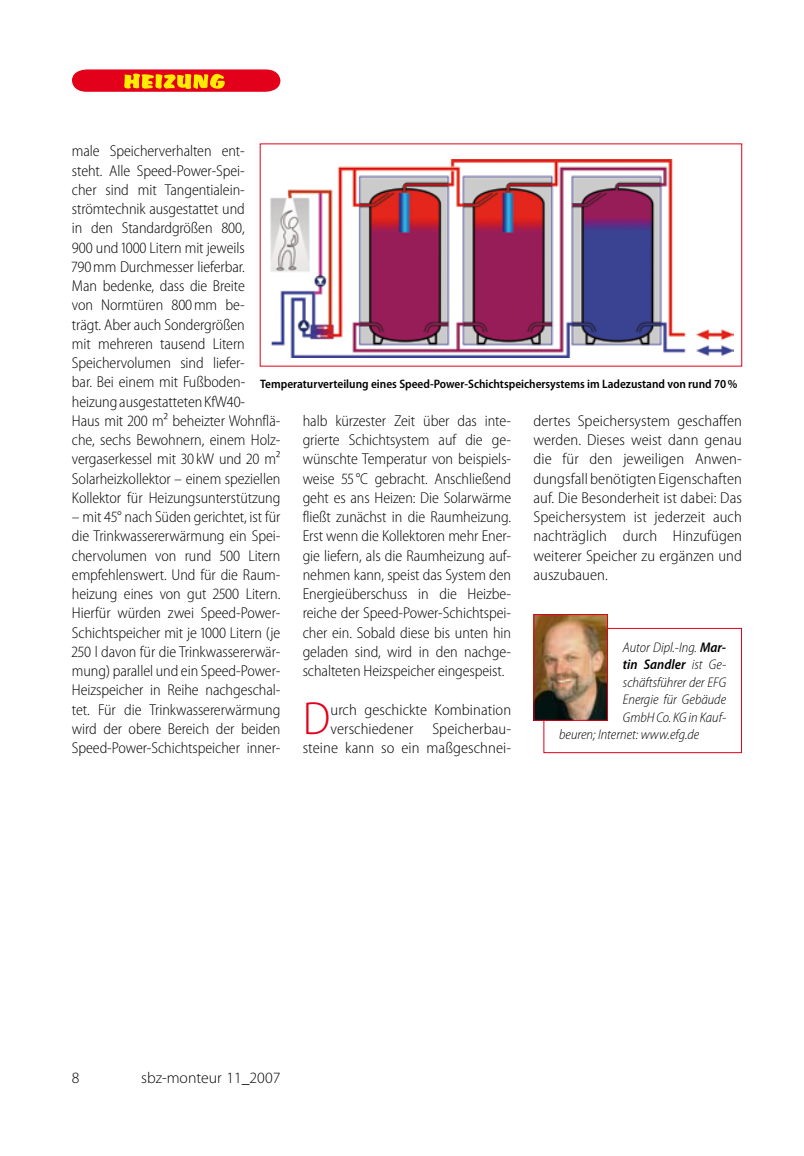
<style>
.page{position:relative;width:804px;height:1156px;background:#fff}
.page>*{position:absolute;margin:0;border:0;box-sizing:border-box;transform-origin:0 0}
.t1{font:300 semi-condensed 46.73px "Myriad Pro";color:#e2001a}
.t2{font:300 semi-condensed 15.75px/19.2px "Myriad Pro";letter-spacing:-.005em;color:#000;text-align:justify}
.t3{font:300 15.75px "Myriad Pro";color:#000}
.t4{font:italic 300 semi-condensed 14px "Myriad Pro";color:#000}
.t5{font:italic 600 semi-condensed 14px "Myriad Pro";color:#000}
.t6{font:600 semi-condensed 12.25px "Myriad Pro";color:#000}
.s1{font-weight:600}
.s2{font-weight:300}
</style>
<div class="page">
<img style="left:270px;top:160px;width:463px;height:198px">
<svg style="left:72px;top:69px;width:208px;height:23px;background:#e93f21"></svg>
<div style="left:543px;top:628px;width:199px;height:125px;border:1px solid #e2001a"></div>
<img style="left:535px;top:616px;width:71px;height:103px">
<div style="left:533px;top:614px;width:75px;height:107px;border:1px solid #e2001a"></div>
<p class="t2" style="left:72px;top:142px;width:210px;text-align:left">male Speicherverhalten ent-<br>steht. Alle Speed-Power-Spei-<br>cher sind mit Tangentialein&shy;strömtechnik ausgestattet und<br>in den Standardgrößen 800,<br>900 und 1000 Litern mit jeweils<br>790mm Durchmesser lieferbar.<br>Man bedenke, dass die Breite<br>von Normtüren 800mm be-<br>trägt. Aber auch Sondergrößen<br>mit mehreren tausend Litern<br>Speichervolumen sind liefer-<br>bar. Bei einem mit Fußboden&shy;heizung ausgestatteten KfW40-<br>Haus mit 200 m² beheizter Wohnflä&shy;che, sechs Bewohnern, einem Holz&shy;vergaserkessel mit 30 kW und 20 m²<br>Solarheizkollektor – einem speziellen<br>Kollektor für Heizungsunterstützung</p>
<p class="t2" style="left:72px;top:507px;width:210px">– mit 45° nach Süden gerichtet, ist für die Trinkwassererwärmung ein Spei&shy;chervolumen von rund 500 Litern empfehlenswert. Und für die Raum&shy;heizung eines von gut 2500 Litern.<br>Hierfür würden zwei Speed-Power-Schichtspeicher mit je 1000 Litern (je 250 l davon für die Trinkwassererwär&shy;mung) parallel und ein Speed-Power-Heizspeicher in Reihe nachgeschal&shy;tet. Für die Trinkwassererwärmung wird der obere Bereich der beiden Speed-Power-Schichtspeicher inner-</p>
<p class="t6" style="left:260px;top:377px;width:479px">Temperaturverteilung eines Speed-Power-Schichtspeichersystems im Ladezustand von rund 70%</p>
<p class="t2" style="left:533px;top:411px;width:210px">dertes Speichersystem geschaffen werden. Dieses weist dann genau die für den jeweiligen Anwen&shy;dungsfall benötigten Eigenschaften auf. Die Besonderheit ist dabei: Das Speichersystem ist jederzeit auch nachträglich durch Hinzufügen weiterer Speicher zu ergänzen und auszubauen.</p>
<p class="t2" style="left:303px;top:411px;width:210px">halb kürzester Zeit über das inte&shy;grierte Schichtsystem auf die ge&shy;wünschte Temperatur von beispiels&shy;weise 55 °C gebracht. Anschließend geht es ans Heizen: Die Solarwärme fließt zunächst in die Raumheizung.<br>Erst wenn die Kollektoren mehr Ener&shy;gie liefern, als die Raumheizung auf&shy;nehmen kann, speist das System den Energieüberschuss in die Heizbe&shy;reiche der Speed-Power-Schichtspei&shy;cher ein. Sobald diese bis unten hin geladen sind, wird in den nachge&shy;schalteten Heizspeicher eingespeist.</p>
<h1 class="t1" style="left:303px;top:693px;width:29px">D</h1>
<p class="t4" style="left:623px;top:640px;width:105px">Autor Dipl.-Ing. <span class="s1">Mar-</span></p>
<p class="t5" style="left:623px;top:657px;width:105px">tin Sandler <span class="s2">ist Ge-</span></p>
<p class="t4" style="left:623px;top:675px;width:105px">schäftsführer der EFG</p>
<p class="t4" style="left:623px;top:692px;width:105px">Energie für Gebäude</p>
<p class="t4" style="left:623px;top:710px;width:105px">GmbH Co. KG in Kauf-</p>
<p class="t4" style="left:559px;top:727px;width:142px">beuren; Internet: www.efg.de</p>
<p class="t2" style="left:303px;top:700px;width:210px;text-align:right">urch geschickte Kombination verschiedener Speicherbau&shy;steine kann so ein maßgeschnei-</p>
<p class="t3" style="left:141px;top:1069px;width:141px">sbz-monteur 11_2007</p>
</div>
